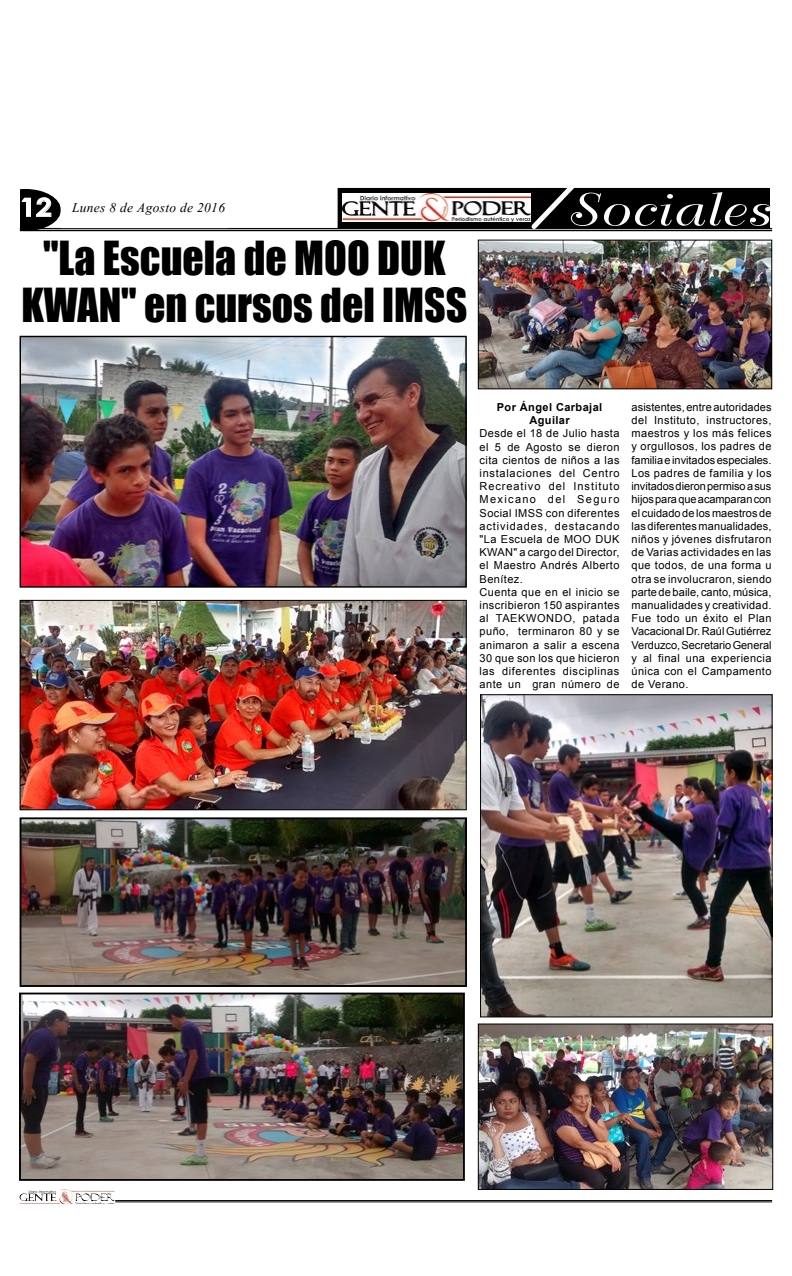
<style>
.page{position:relative;width:792px;height:1276px;background:#fff}
.page>*{position:absolute;margin:0;border:0;box-sizing:border-box;transform-origin:0 0}
.t1{font:43.1px/46.9px "Impact";color:#000;text-align:center}
.t2{font:700 25.2px "Century Gothic";color:#fff;scale:1.14 1}
.t3{font:16.7px "Vijaya";letter-spacing:.02em;color:#000}
.t4{font:11px/13.2px "Arial";letter-spacing:.04em;color:#000}
.t5{font:700 11px/13.2px "Arial";letter-spacing:.04em;color:#000;text-align:center}
</style>
<div class="page">
<img style="left:58px;top:1189px;width:14px;height:12px">
<hr style="left:115px;top:1200px;width:657px;height:1px;background:#000">
<hr style="left:115px;top:1201px;width:657px;height:1px;background:#000">
<svg style="left:20px;top:189px;width:41px;height:41px"></svg>
<hr style="left:20px;top:228px;width:752px;height:1px;background:#000">
<hr style="left:20px;top:230px;width:752px;height:1px;background:#000">
<img style="left:22px;top:995px;width:440px;height:182px">
<div style="left:19px;top:992px;width:446px;height:188px;border:2px solid #000"></div>
<img style="left:22px;top:338px;width:443px;height:247px">
<div style="left:20px;top:336px;width:447px;height:251px;border:1px solid #000"></div>
<img style="left:22px;top:602px;width:443px;height:206px">
<div style="left:20px;top:600px;width:447px;height:210px;border:1px solid #000"></div>
<img style="left:482px;top:696px;width:289px;height:319px">
<div style="left:480px;top:694px;width:293px;height:323px;border:1px solid #000"></div>
<img style="left:23px;top:820px;width:441px;height:164px">
<div style="left:20px;top:817px;width:447px;height:170px;border:2px solid #000"></div>
<div style="left:338px;top:188px;width:431px;height:40px;background:#000"></div>
<img style="left:343px;top:194px;width:184px;height:28px">
<svg style="left:527px;top:187px;width:244px;height:45px"></svg>
<img style="left:480px;top:242px;width:290px;height:145px">
<div style="left:478px;top:240px;width:294px;height:149px;border:1px solid #000"></div>
<img style="left:480px;top:1025px;width:291px;height:162px">
<div style="left:478px;top:1023px;width:295px;height:166px;border:1px solid #000"></div>
<h2 class="t2" style="left:20px;top:188px;width:30px">12</h2>
<h1 class="t1" style="left:21px;top:233px;width:448px">"La Escuela de MOO DUK<br>KWAN" en cursos del IMSS</h1>
<h3 class="t3" style="left:72px;top:195px;width:155px">Lunes 8 de Agosto de 2016</h3>
<p class="t5" style="left:497px;top:400px;width:107px">Por Ángel Carbajal<br>Aguilar</p>
<p class="t4" style="left:480px;top:427px;width:141px">Desde el 18 de Julio hasta el 5 de Agosto se dieron cita cientos de niños a las instalaciones del Centro<br>Recreativo del Instituto<br>Mexicano del Seguro<br>Social IMSS con diferentes actividades, destacando "La Escuela de MOO DUK<br>KWAN" a cargo del Director, el Maestro Andrés Alberto<br>Benítez.<br>Cuenta que en el inicio se inscribieron 150 aspirantes al TAEKWONDO, patada puño, terminaron 80 y se animaron a salir a escena<br>30 que son los que hicieron las diferentes disciplinas ante un gran número de</p>
<p class="t4" style="left:632px;top:400px;width:142px;text-align:justify">asistentes, entre autoridades del Instituto, instructores, maestros y los más felices y orgullosos, los padres de familia e invitados especiales.<br>Los padres de familia y los invitados dieron permiso a sus hijos para que acamparan con el cuidado de los maestros de las diferentes manualidades, niños y jóvenes disfrutaron de Varias actividades en las que todos, de una forma u otra se involucraron, siendo parte de baile, canto, música, manualidades y creatividad.<br>Fue todo un éxito el Plan Vacacional Dr. Raúl Gutiérrez Verduzco, Secretario General y al final una experiencia única con el Campamento de Verano.</p>
</div>
